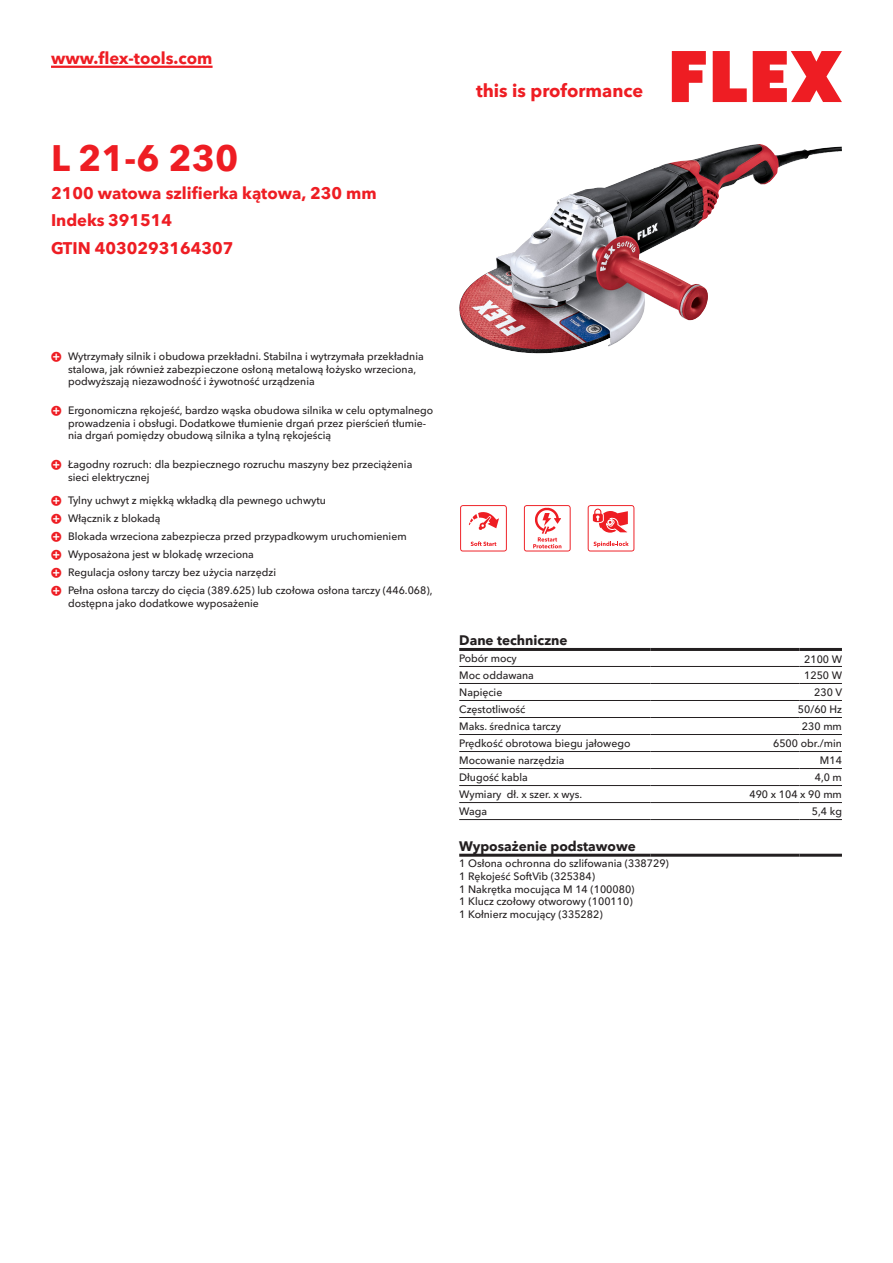
<style>
.page{position:relative;width:893px;height:1263px;background:#fff}
.page>*{position:absolute;margin:0;border:0;box-sizing:border-box;transform-origin:0 0}
.CB_AF_Product-name{font:700 36px "Avenir Next W1 G";color:#ee1d23}
.t1{font:700 18px "Avenir Next W1 G";color:#ee1d23}
.CB_AF_Product-short{font:700 16.5px "Avenir Next W1 G";color:#ee1d23}
.CB_AF_Order-number{font:700 16.5px "Avenir Next W1 G";color:#ee1d23}
.CB_AF_Table-headline{font:700 13.5px "Avenir Next W1 G";color:#231f20}
.CB_AF_Table-specific{font:500 10.5px/12.6px "Avenir Next W1 G";color:#231f20}
</style>
<div class="page">
<svg style="left:672px;top:51px;width:34px;height:51px"></svg>
<svg style="left:713px;top:51px;width:34px;height:51px"></svg>
<svg style="left:753px;top:51px;width:89px;height:51px"></svg>
<hr style="left:51px;top:66px;width:162px;height:2px;background:#ee1d23">
<img style="left:459px;top:144px;width:300px;height:210px">
<hr style="left:459px;top:666px;width:192px;height:1px;background:#231f20">
<hr style="left:651px;top:666px;width:148px;height:1px;background:#231f20">
<hr style="left:799px;top:666px;width:43px;height:1px;background:#231f20">
<hr style="left:459px;top:683px;width:192px;height:1px;background:#231f20">
<hr style="left:651px;top:683px;width:148px;height:1px;background:#231f20">
<hr style="left:799px;top:683px;width:43px;height:1px;background:#231f20">
<hr style="left:459px;top:700px;width:192px;height:1px;background:#231f20">
<hr style="left:651px;top:700px;width:148px;height:1px;background:#231f20">
<hr style="left:799px;top:700px;width:43px;height:1px;background:#231f20">
<hr style="left:459px;top:717px;width:192px;height:1px;background:#231f20">
<hr style="left:651px;top:717px;width:148px;height:1px;background:#231f20">
<hr style="left:799px;top:717px;width:43px;height:1px;background:#231f20">
<hr style="left:459px;top:734px;width:192px;height:1px;background:#231f20">
<hr style="left:651px;top:734px;width:148px;height:1px;background:#231f20">
<hr style="left:799px;top:734px;width:43px;height:1px;background:#231f20">
<hr style="left:459px;top:751px;width:192px;height:1px;background:#231f20">
<hr style="left:651px;top:751px;width:148px;height:1px;background:#231f20">
<hr style="left:799px;top:751px;width:43px;height:1px;background:#231f20">
<hr style="left:459px;top:768px;width:192px;height:1px;background:#231f20">
<hr style="left:651px;top:768px;width:148px;height:1px;background:#231f20">
<hr style="left:799px;top:768px;width:43px;height:1px;background:#231f20">
<hr style="left:459px;top:785px;width:192px;height:1px;background:#231f20">
<hr style="left:651px;top:785px;width:148px;height:1px;background:#231f20">
<hr style="left:799px;top:785px;width:43px;height:1px;background:#231f20">
<hr style="left:459px;top:802px;width:192px;height:1px;background:#231f20">
<hr style="left:651px;top:802px;width:148px;height:1px;background:#231f20">
<hr style="left:799px;top:802px;width:43px;height:1px;background:#231f20">
<hr style="left:459px;top:819px;width:192px;height:1px;background:#231f20">
<hr style="left:651px;top:819px;width:148px;height:1px;background:#231f20">
<hr style="left:799px;top:819px;width:43px;height:1px;background:#231f20">
<hr style="left:459px;top:648px;width:192px;height:3px;background:#231f20">
<hr style="left:651px;top:648px;width:148px;height:3px;background:#231f20">
<hr style="left:799px;top:648px;width:43px;height:3px;background:#231f20">
<hr style="left:459px;top:854px;width:192px;height:3px;background:#231f20">
<hr style="left:651px;top:854px;width:148px;height:3px;background:#231f20">
<hr style="left:799px;top:854px;width:43px;height:3px;background:#231f20">
<svg style="left:460px;top:505px;width:47px;height:46px"></svg>
<svg style="left:524px;top:505px;width:47px;height:46px"></svg>
<svg style="left:588px;top:505px;width:46px;height:46px"></svg>
<h3 class="CB_AF_Product-short" style="left:51px;top:45px;width:163px">www.flex-tools.com</h3>
<p class="CB_AF_Product-name" style="left:51px;top:130px;width:189px">L 21-6 230</p>
<p class="CB_AF_Product-short" style="left:51px;top:180px;width:327px">2100 watowa szlifierka kątowa, 230 mm</p>
<p class="CB_AF_Order-number" style="left:51px;top:207px;width:123px">Indeks 391514</p>
<p class="CB_AF_Order-number" style="left:51px;top:235px;width:184px">GTIN 4030293164307</p>
<h2 class="t1" style="left:476px;top:77px;width:169px">this is proformance</h2>
<p class="CB_AF_Table-specific" style="left:68px;top:349px;width:357px">Wytrzymały silnik i obudowa przekładni. Stabilna i wytrzymała przekładnia stalowa, jak również zabezpieczone osłoną metalową łożysko wrzeciona, podwyższają niezawodność i żywotność urządzenia</p>
<p class="CB_AF_Table-specific" style="left:68px;top:403px;width:367px">Ergonomiczna rękojeść, bardzo wąska obudowa silnika w celu optymalnego prowadzenia i obsługi. Dodatkowe tłumienie drgań przez pierścień tłumie&shy;nia drgań pomiędzy obudową silnika a tylną rękojeścią</p>
<p class="CB_AF_Table-specific" style="left:68px;top:457px;width:346px">Łagodny rozruch: dla bezpiecznego rozruchu maszyny bez przeciążenia sieci elektrycznej</p>
<p class="CB_AF_Table-specific" style="left:68px;top:493px;width:260px">Tylny uchwyt z miękką wkładką dla pewnego uchwytu</p>
<p class="CB_AF_Table-specific" style="left:68px;top:511px;width:94px">Włącznik z blokadą</p>
<p class="CB_AF_Table-specific" style="left:68px;top:529px;width:340px">Blokada wrzeciona zabezpiecza przed przypadkowym uruchomieniem</p>
<p class="CB_AF_Table-specific" style="left:68px;top:547px;width:187px">Wyposażona jest w blokadę wrzeciona</p>
<p class="CB_AF_Table-specific" style="left:68px;top:565px;width:210px">Regulacja osłony tarczy bez użycia narzędzi</p>
<p class="CB_AF_Table-specific" style="left:68px;top:583px;width:366px">Pełna osłona tarczy do cięcia (389.625) lub czołowa osłona tarczy (446.068), dostępna jako dodatkowe wyposażenie</p>
<p class="CB_AF_Table-headline" style="left:459px;top:630px;width:110px">Dane techniczne</p>
<p class="CB_AF_Table-specific" style="left:459px;top:651px;width:59px">Pobór mocy</p>
<p class="CB_AF_Table-specific" style="left:804px;top:652px;width:39px">2100 W</p>
<p class="CB_AF_Table-specific" style="left:459px;top:668px;width:76px">Moc oddawana</p>
<p class="CB_AF_Table-specific" style="left:804px;top:668px;width:39px">1250 W</p>
<p class="CB_AF_Table-specific" style="left:459px;top:685px;width:45px">Napięcie</p>
<p class="CB_AF_Table-specific" style="left:814px;top:685px;width:29px">230 V</p>
<p class="CB_AF_Table-specific" style="left:459px;top:702px;width:68px">Częstotliwość</p>
<p class="CB_AF_Table-specific" style="left:798px;top:702px;width:46px">50/60 Hz</p>
<p class="CB_AF_Table-specific" style="left:459px;top:719px;width:103px">Maks. średnica tarczy</p>
<p class="CB_AF_Table-specific" style="left:802px;top:719px;width:41px">230 mm</p>
<p class="CB_AF_Table-specific" style="left:459px;top:736px;width:173px">Prędkość obrotowa biegu jałowego</p>
<p class="CB_AF_Table-specific" style="left:773px;top:736px;width:70px">6500 obr./min</p>
<p class="CB_AF_Table-specific" style="left:459px;top:753px;width:107px">Mocowanie narzędzia</p>
<p class="CB_AF_Table-specific" style="left:820px;top:753px;width:23px">M14</p>
<p class="CB_AF_Table-specific" style="left:459px;top:770px;width:70px">Długość kabla</p>
<p class="CB_AF_Table-specific" style="left:815px;top:770px;width:29px">4,0 m</p>
<p class="CB_AF_Table-specific" style="left:459px;top:787px;width:124px">Wymiary dł. x szer. x wys.</p>
<p class="CB_AF_Table-specific" style="left:749px;top:787px;width:94px">490 x 104 x 90 mm</p>
<p class="CB_AF_Table-specific" style="left:459px;top:804px;width:30px">Waga</p>
<p class="CB_AF_Table-specific" style="left:812px;top:804px;width:32px">5,4 kg</p>
<p class="CB_AF_Table-headline" style="left:459px;top:835px;width:178px">Wyposażenie podstawowe</p>
<p class="CB_AF_Table-specific" style="left:459px;top:856px;width:211px">1 Osłona ochronna do szlifowania (338729)<br>1 Rękojeść SoftVib (325384)<br>1 Nakrętka mocująca M 14 (100080)<br>1 Klucz czołowy otworowy (100110)<br>1 Kołnierz mocujący (335282)</p>
</div>
